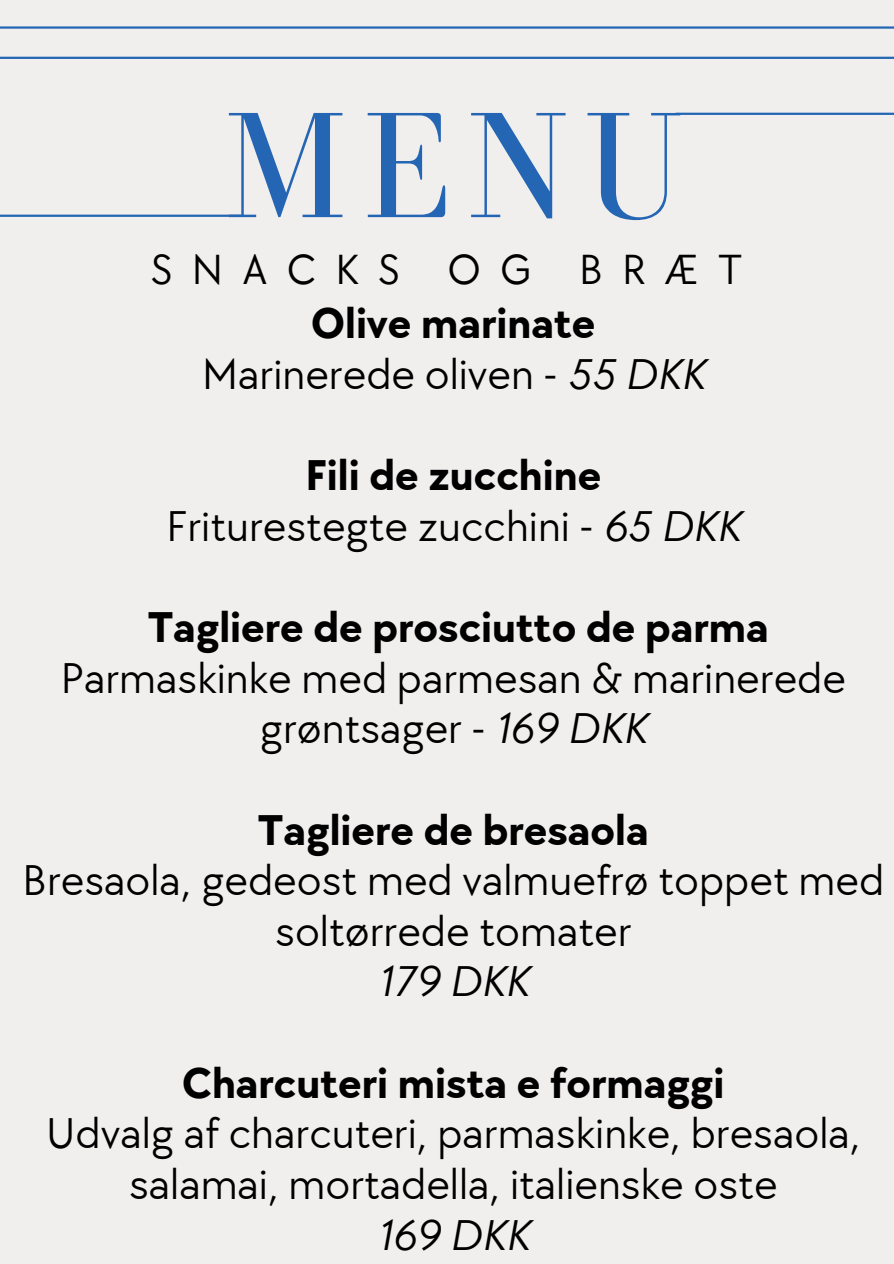
<style>
.page{position:relative;width:894px;height:1264px;background:#fff}
.page>*{position:absolute;margin:0;border:0;box-sizing:border-box;transform-origin:0 0}
.t1{font:154.95px "Bodoni FLF";color:#2466b3}
.t2{font:44.4px/50.7px "TT Chocolates";color:#000;text-align:center}
.t3{font:700 44.4px "TT Chocolates";color:#000}
.t4{font:italic 44.4px "TT Chocolates";color:#000}
.t5{font:43.5px "TT Chocolates";letter-spacing:.435em;color:#000}
.s1{font-style:italic}
</style>
<div class="page">
<div style="left:0;top:0;width:893px;height:1263px;background:#f1eeee"></div>
<hr style="left:0;top:26px;width:893px;height:3px;background:#2466b3">
<hr style="left:0;top:57px;width:893px;height:2px;background:#2466b3">
<hr style="left:0;top:215px;width:241px;height:2px;background:#2466b3">
<hr style="left:675px;top:113px;width:218px;height:2px;background:#2466b3">
<p class="t1" style="left:223px;top:82px;width:461px">MENU</p>
<p class="t5" style="left:151px;top:245px;width:593px">SNACKS OG BRÆT</p>
<p class="t3" style="left:311px;top:298px;width:285px">Olive marinate</p>
<p class="t2" style="left:202px;top:350px;width:503px">Marinerede oliven - <span class="s1">55 DKK</span></p>
<h1 class="t3" style="left:305px;top:450px;width:297px">Fili de zucchine</h1>
<p class="t2" style="left:166px;top:502px;width:575px">Friturestegte zucchini - <span class="s1">65 DKK</span></p>
<p class="t3" style="left:148px;top:602px;width:622px">Tagliere de prosciutto de parma</p>
<h2 class="t2" style="left:61px;top:654px;width:786px">Parmaskinke med parmesan &amp; marinerede grøntsager - <span class="s1">169 DKK</span></h2>
<p class="t3" style="left:258px;top:804px;width:392px">Tagliere de bresaola</p>
<p class="t2" style="left:23px;top:856px;width:862px">Bresaola, gedeost med valmuefrø toppet med soltørrede tomater</p>
<p class="t4" style="left:378px;top:956px;width:152px">179 DKK</p>
<p class="t3" style="left:182px;top:1057px;width:543px">Charcuteri mista e formaggi</p>
<p class="t2" style="left:46px;top:1109px;width:815px">Udvalg af charcuteri, parmaskinke, bresaola, salamai, mortadella, italienske oste</p>
<p class="t4" style="left:377px;top:1209px;width:153px">169 DKK</p>
</div>
